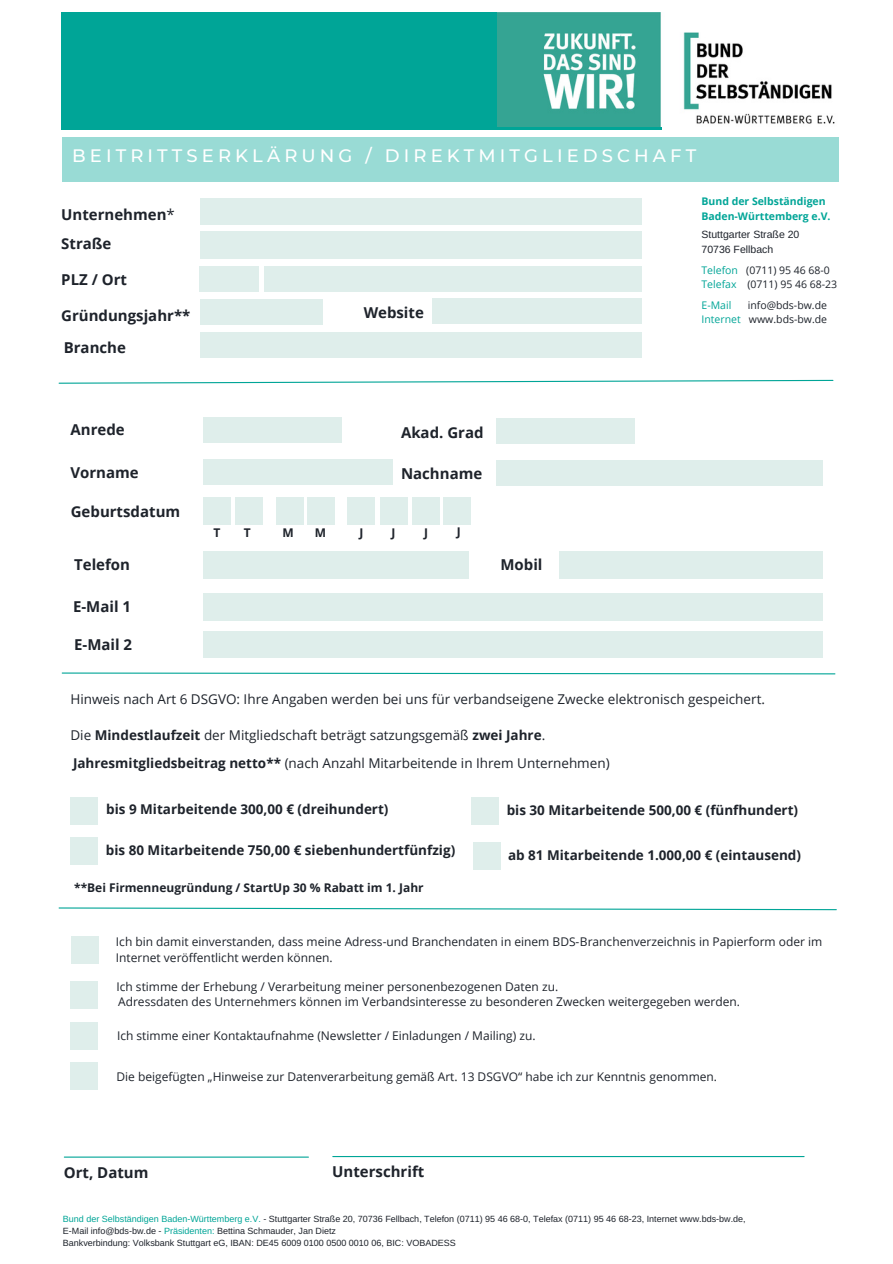
<style>
.page{position:relative;width:893px;height:1264px;background:#fff}
.page>*{position:absolute;margin:0;border:0;box-sizing:border-box;transform-origin:0 0}
.t1{font:500 18px "Montserrat";letter-spacing:.23em;color:#fff}
.t2{font:700 15px "Open Sans";color:#1e232b}
.t3{font:13.5px "Open Sans";color:#1e232b}
.t4{font:700 13.5px "Open Sans";color:#1e232b}
.t5{font:12px/16px "Open Sans";color:#1e232b}
.t6{font:700 12px "Open Sans";color:#1e232b}
.t7{font:10.5px/14.5px "Open Sans";color:#1e232b}
.t8{font:700 10.5px/14.5px "Open Sans";color:#00a597}
.t9{font:10.5px/14.5px "Arimo";color:#1e232b}
.t10{font:10.5px "Open Sans";color:#00a597}
.t11{font:9px/12px "Arimo";color:#1e232b}
.s1{font-weight:400}
.s2{color:#00a597}
.s3{font-weight:700}
</style>
<div class="page">
<div style="left:203px;top:417px;width:138px;height:25px;background:#dfeeeb"></div>
<div style="left:203px;top:459px;width:189px;height:25px;background:#dfeeeb"></div>
<svg style="left:58px;top:379px;width:776px;height:5px"></svg>
<div style="left:61px;top:12px;width:600px;height:117px;background:#00a597"></div>
<img style="left:498px;top:12px;width:337px;height:115px">
<div style="left:62px;top:137px;width:776px;height:44px;background:#99dbd5"></div>
<div style="left:70px;top:797px;width:28px;height:27px;background:#dfeeeb"></div>
<div style="left:203px;top:551px;width:265px;height:27px;background:#dfeeeb"></div>
<div style="left:70px;top:1062px;width:28px;height:27px;background:#dfeeeb"></div>
<div style="left:200px;top:199px;width:442px;height:26px;background:#dfeeeb"></div>
<div style="left:200px;top:231px;width:442px;height:28px;background:#dfeeeb"></div>
<div style="left:200px;top:267px;width:58px;height:25px;background:#dfeeeb"></div>
<div style="left:264px;top:267px;width:378px;height:25px;background:#dfeeeb"></div>
<div style="left:200px;top:299px;width:122px;height:26px;background:#dfeeeb"></div>
<div style="left:432px;top:298px;width:209px;height:25px;background:#dfeeeb"></div>
<div style="left:200px;top:332px;width:442px;height:25px;background:#dfeeeb"></div>
<div style="left:496px;top:418px;width:138px;height:25px;background:#dfeeeb"></div>
<div style="left:496px;top:460px;width:326px;height:25px;background:#dfeeeb"></div>
<div style="left:203px;top:497px;width:28px;height:27px;background:#dfeeeb"></div>
<div style="left:235px;top:497px;width:27px;height:27px;background:#dfeeeb"></div>
<div style="left:276px;top:497px;width:27px;height:27px;background:#dfeeeb"></div>
<div style="left:307px;top:497px;width:28px;height:27px;background:#dfeeeb"></div>
<div style="left:347px;top:497px;width:28px;height:27px;background:#dfeeeb"></div>
<div style="left:380px;top:497px;width:27px;height:27px;background:#dfeeeb"></div>
<div style="left:412px;top:497px;width:28px;height:27px;background:#dfeeeb"></div>
<div style="left:443px;top:497px;width:28px;height:27px;background:#dfeeeb"></div>
<div style="left:203px;top:593px;width:619px;height:27px;background:#dfeeeb"></div>
<div style="left:203px;top:630px;width:619px;height:28px;background:#dfeeeb"></div>
<div style="left:559px;top:551px;width:263px;height:27px;background:#dfeeeb"></div>
<div style="left:471px;top:797px;width:28px;height:27px;background:#dfeeeb"></div>
<div style="left:70px;top:836px;width:28px;height:28px;background:#dfeeeb"></div>
<div style="left:472px;top:842px;width:28px;height:27px;background:#dfeeeb"></div>
<hr style="left:333px;top:1155px;width:471px;height:2px;background:#00a597">
<hr style="left:64px;top:1156px;width:244px;height:1px;background:#00a597">
<div style="left:70px;top:981px;width:28px;height:27px;background:#dfeeeb"></div>
<div style="left:71px;top:936px;width:28px;height:27px;background:#dfeeeb"></div>
<div style="left:70px;top:1022px;width:28px;height:27px;background:#dfeeeb"></div>
<svg style="left:61px;top:672px;width:775px;height:3px"></svg>
<svg style="left:58px;top:907px;width:779px;height:3px"></svg>
<h1 class="t1" style="left:72px;top:144px;width:625px">BEITRITTSERKLÄRUNG / DIREKTMITGLIEDSCHAFT</h1>
<p class="t2" style="left:61px;top:204px;width:115px">Unternehmen<span class="s1">*</span></p>
<p class="t2" style="left:61px;top:233px;width:52px">Straße</p>
<p class="t2" style="left:61px;top:269px;width:67px">PLZ / Ort</p>
<p class="t2" style="left:61px;top:305px;width:131px">Gründungsjahr**</p>
<p class="t2" style="left:363px;top:302px;width:62px">Website</p>
<p class="t2" style="left:64px;top:337px;width:64px">Branche</p>
<p class="t2" style="left:70px;top:419px;width:56px">Anrede</p>
<p class="t2" style="left:70px;top:461px;width:70px">Vorname</p>
<p class="t2" style="left:71px;top:501px;width:111px">Geburtsdatum</p>
<p class="t2" style="left:74px;top:554px;width:57px">Telefon</p>
<p class="t2" style="left:73px;top:596px;width:59px">E-Mail 1</p>
<p class="t2" style="left:74px;top:634px;width:59px">E-Mail 2</p>
<p class="t2" style="left:401px;top:421px;width:84px">Akad. Grad</p>
<p class="t2" style="left:401px;top:463px;width:83px">Nachname</p>
<p class="t6" style="left:213px;top:524px;width:8px">T</p>
<p class="t6" style="left:244px;top:524px;width:8px">T</p>
<p class="t6" style="left:282px;top:524px;width:13px">M</p>
<p class="t6" style="left:315px;top:524px;width:13px">M</p>
<p class="t6" style="left:359px;top:524px;width:5px">J</p>
<p class="t6" style="left:391px;top:524px;width:5px">J</p>
<p class="t6" style="left:424px;top:524px;width:5px">J</p>
<p class="t6" style="left:456px;top:523px;width:5px">J</p>
<p class="t2" style="left:500px;top:554px;width:44px">Mobil</p>
<p class="t8" style="left:701px;top:194px;width:131px">Bund der Selbständigen<br>Baden-Württemberg e.V.</p>
<p class="t9" style="left:701px;top:227px;width:99px">Stuttgarter Straße 20<br>70736 Fellbach</p>
<p class="t7" style="left:701px;top:262px;width:137px"><span class="s2">Telefon</span> (0711) 95 46 68-0<br><span class="s2">Telefax</span> (0711) 95 46 68-23</p>
<p class="t10" style="left:701px;top:298px;width:31px">E-Mail</p>
<p class="t7" style="left:701px;top:297px;width:127px;text-align:right">info@bds-bw.de<br><span class="s2">Internet</span> www.bds-bw.de</p>
<p class="t3" style="left:70px;top:690px;width:696px">Hinweis nach Art 6 DSGVO: Ihre Angaben werden bei uns für verbandseigene Zwecke elektronisch gespeichert.</p>
<p class="t3" style="left:70px;top:726px;width:476px">Die <span class="s3">Mindestlaufzeit</span> der Mitgliedschaft beträgt satzungsgemäß <span class="s3">zwei Jahre</span>.</p>
<p class="t3" style="left:73px;top:753px;width:538px"><span class="s3">Jahresmitgliedsbeitrag netto**</span> (nach Anzahl Mitarbeitende in Ihrem Unternehmen)</p>
<p class="t4" style="left:506px;top:800px;width:293px">bis 30 Mitarbeitende 500,00 € (fünfhundert)</p>
<p class="t4" style="left:106px;top:840px;width:351px">bis 80 Mitarbeitende 750,00 € siebenhundertfünfzig)</p>
<p class="t4" style="left:508px;top:845px;width:294px">ab 81 Mitarbeitende 1.000,00 € (eintausend)</p>
<p class="t6" style="left:74px;top:879px;width:351px">**Bei Firmenneugründung / StartUp 30 % Rabatt im 1. Jahr</p>
<p class="t4" style="left:106px;top:799px;width:284px">bis 9 Mitarbeitende 300,00 € (dreihundert)</p>
<p class="t5" style="left:116px;top:933px;width:707px">Ich bin damit einverstanden, dass meine Adress-und Branchendaten in einem BDS-Branchenverzeichnis in Papierform oder im<br>Internet veröffentlicht werden können.</p>
<p class="t5" style="left:116px;top:978px;width:443px">Ich stimme der Erhebung / Verarbeitung meiner personenbezogenen Daten zu.</p>
<p class="t5" style="left:117px;top:1026px;width:420px">Ich stimme einer Kontaktaufnahme (Newsletter / Einladungen / Mailing) zu.</p>
<p class="t5" style="left:118px;top:993px;width:623px">Adressdaten des Unternehmers können im Verbandsinteresse zu besonderen Zwecken weitergegeben werden.</p>
<p class="t5" style="left:116px;top:1068px;width:602px">Die beigefügten „Hinweise zur Datenverarbeitung gemäß Art. 13 DSGVO“ habe ich zur Kenntnis genommen.</p>
<p class="t2" style="left:64px;top:1161px;width:86px">Ort, Datum</p>
<p class="t2" style="left:332px;top:1160px;width:94px">Unterschrift</p>
<p class="t11" style="left:63px;top:1213px;width:684px"><span class="s2">Bund der Selbständigen Baden-Württemberg e.V.</span> - Stuttgarter Straße 20, 70736 Fellbach, Telefon (0711) 95 46 68-0, Telefax (0711) 95 46 68-23, Internet www.bds-bw.de,<br>E-Mail info@bds-bw.de - <span class="s2">Präsidenten:</span> Bettina Schmauder, Jan Dietz<br>Bankverbindung: Volksbank Stuttgart eG, IBAN: DE45 6009 0100 0500 0010 06, BIC: VOBADESS</p>
</div>
